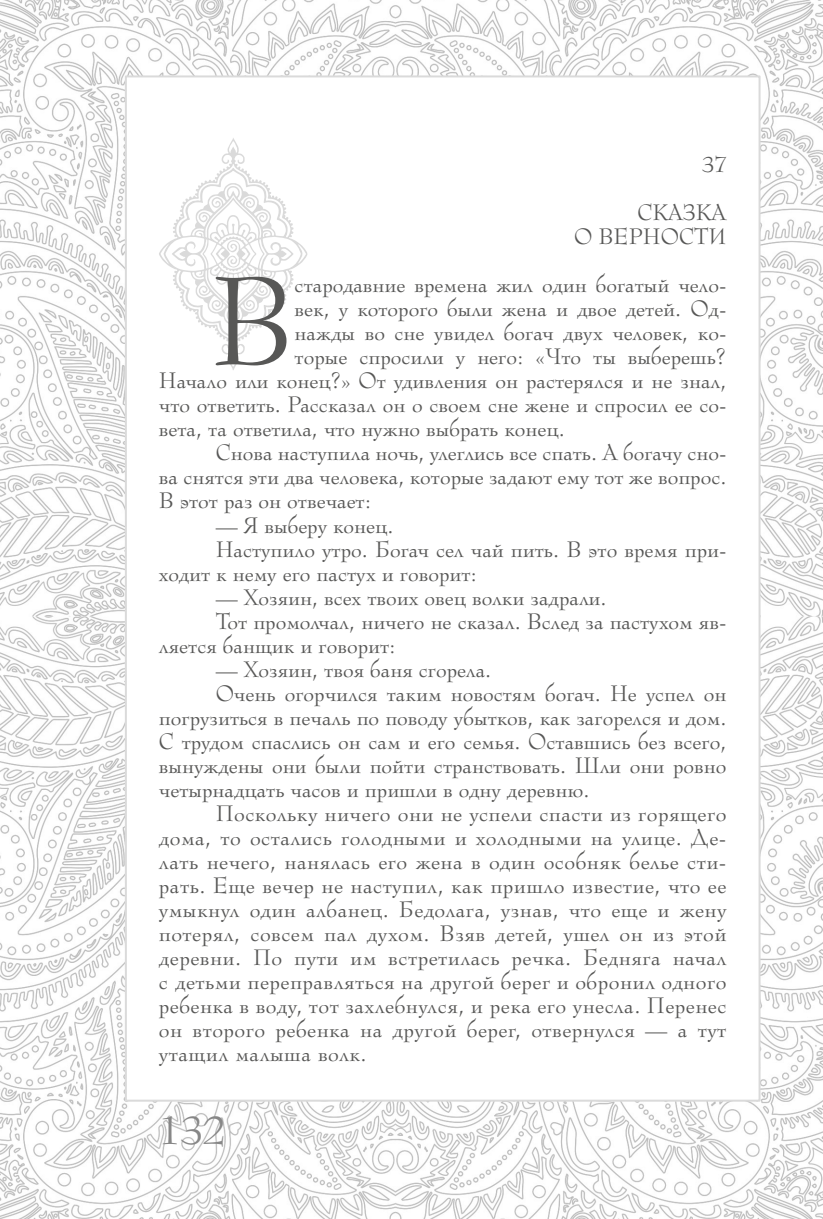
<style>
.page{position:relative;width:823px;height:1219px;background:#fff}
.page>*{position:absolute;margin:0;border:0;box-sizing:border-box;transform-origin:0 0}
.t1{font:123.2px "Metropol C";color:#575756}
.t2{font:40px "Metropol C";color:#878787}
.t3{font:22px/48px "Metropol C";color:#575756;text-align:right}
.t4{font:22px "Metropol C";letter-spacing:.02em;color:#575756}
</style>
<div class="page">
<img style="left:0;top:0;width:822px;height:1219px">
<div style="left:125px;top:75px;width:635px;height:1027px;background:#fff;border:2px solid #dadada"></div>
<svg style="left:159px;top:138px;width:148px;height:232px"></svg>
<p class="t3" style="left:637px;top:141px;width:90px">37<br>СКАЗКА</p>
<p class="t3" style="left:574px;top:213px;width:154px">О ВЕРНОСТИ</p>
<h1 class="t1" style="left:210px;top:249px;width:86px">В</h1>
<p class="t3" style="left:294px;top:261px;width:433px">стародавние времена жил один богатый чело-</p>
<p class="t3" style="left:294px;top:285px;width:433px">век, у которого были жена и двое детей. Од-</p>
<p class="t3" style="left:294px;top:309px;width:433px">нажды во сне увидел богач двух человек, ко-</p>
<p class="t3" style="left:294px;top:333px;width:433px">торые спросили у него: «Что ты выберешь?</p>
<p class="t3" style="left:159px;top:357px;width:568px">Начало или конец?» От удивления он растерялся и не знал,</p>
<p class="t3" style="left:159px;top:381px;width:568px">что ответить. Рассказал он о своем сне жене и спросил ее со-</p>
<p class="t3" style="left:159px;top:405px;width:407px">вета, та ответила, что нужно выбрать конец.</p>
<p class="t3" style="left:215px;top:429px;width:512px">Снова наступила ночь, улеглись все спать. А богачу сно-</p>
<p class="t3" style="left:159px;top:453px;width:568px">ва снятся эти два человека, которые задают ему тот же вопрос.</p>
<p class="t3" style="left:159px;top:477px;width:214px">В этот раз он отвечает:</p>
<p class="t3" style="left:215px;top:501px;width:179px">— Я выберу конец.</p>
<p class="t3" style="left:215px;top:525px;width:512px">Наступило утро. Богач сел чай пить. В это время при-</p>
<p class="t3" style="left:159px;top:549px;width:319px">ходит к нему его пастух и говорит:</p>
<p class="t3" style="left:215px;top:573px;width:392px">— Хозяин, всех твоих овец волки задрали.</p>
<p class="t3" style="left:215px;top:597px;width:512px">Тот промолчал, ничего не сказал. Вслед за пастухом яв-</p>
<p class="t3" style="left:159px;top:621px;width:238px">ляется банщик и говорит:</p>
<p class="t3" style="left:215px;top:645px;width:277px">— Хозяин, твоя баня сгорела.</p>
<p class="t3" style="left:215px;top:669px;width:512px">Очень огорчился таким новостям богач. Не успел он</p>
<p class="t3" style="left:159px;top:693px;width:568px">погрузиться в печаль по поводу убытков, как загорелся и дом.</p>
<p class="t3" style="left:159px;top:717px;width:568px">С трудом спаслись он сам и его семья. Оставшись без всего,</p>
<p class="t3" style="left:159px;top:741px;width:568px">вынуждены они были пойти странствовать. Шли они ровно</p>
<p class="t3" style="left:159px;top:765px;width:431px">четырнадцать часов и пришли в одну деревню.</p>
<p class="t4" style="left:215px;top:800px;width:512px">Поскольку ничего они не успели спасти из горящего</p>
<p class="t4" style="left:159px;top:824px;width:568px">дома, то остались голодными и холодными на улице. Де-</p>
<p class="t4" style="left:159px;top:848px;width:568px">лать нечего, нанялась его жена в один особняк белье сти-</p>
<p class="t4" style="left:159px;top:872px;width:568px">рать. Еще вечер не наступил, как пришло известие, что ее</p>
<p class="t4" style="left:159px;top:896px;width:568px">умыкнул один албанец. Бедолага, узнав, что еще и жену</p>
<p class="t4" style="left:159px;top:920px;width:568px">потерял, совсем пал духом. Взяв детей, ушел он из этой</p>
<p class="t4" style="left:159px;top:944px;width:568px">деревни. По пути им встретилась речка. Бедняга начал</p>
<p class="t4" style="left:159px;top:968px;width:568px">с детьми переправляться на другой берег и обронил одного</p>
<p class="t4" style="left:159px;top:992px;width:568px">ребенка в воду, тот захлебнулся, и река его унесла. Перенес</p>
<p class="t4" style="left:159px;top:1016px;width:568px">он второго ребенка на другой берег, отвернулся — а тут</p>
<p class="t4" style="left:159px;top:1040px;width:209px">утащил малыша волк.</p>
<h2 class="t2" style="left:159px;top:1107px;width:68px">132</h2>
</div>
